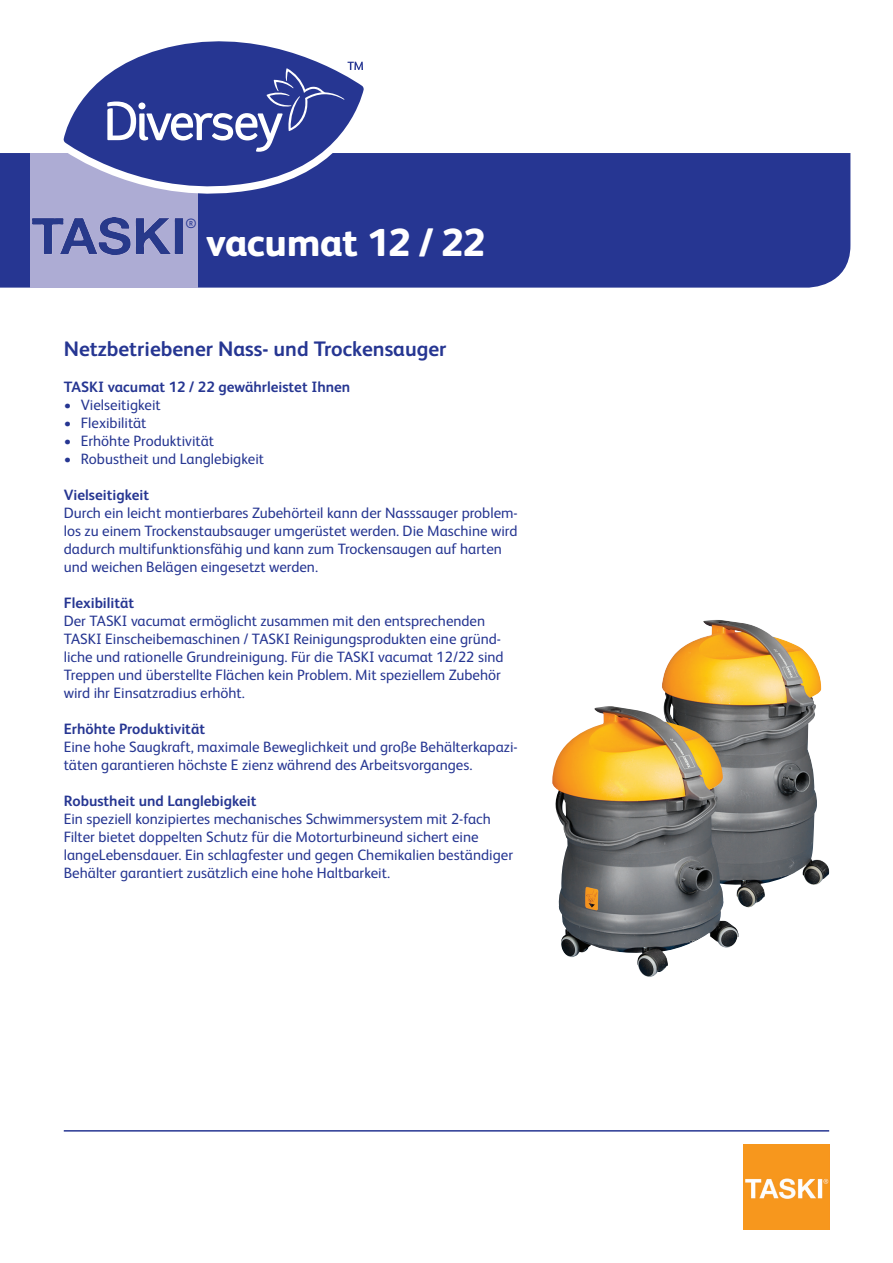
<style>
.page{position:relative;width:893px;height:1263px;background:#fff}
.page>*{position:absolute;margin:0;border:0;box-sizing:border-box;transform-origin:0 0}
.t1{font:800 39px "FS Albert Pro";letter-spacing:-.01em;color:#fff}
.t2{font:700 21px "FS Albert Pro";color:#263692}
.t3{font:15px/18px "FS Albert Pro";color:#263692}
.t4{font:700 15px "FS Albert Pro";color:#263692}
.t5{font:13.5px "FS Albert Pro";color:#263692}
</style>
<div class="page">
<div style="left:0;top:153px;width:850px;height:135px;background:#263692"></div>
<img style="left:743px;top:1144px;width:86px;height:86px">
<div style="left:30px;top:153px;width:168px;height:135px;background:#adacd4"></div>
<svg style="left:63px;top:41px;width:314px;height:174px"></svg>
<svg style="left:107px;top:62px;width:256px;height:90px"></svg>
<hr style="left:64px;top:1130px;width:765px;height:1px;background:#263692">
<img style="left:32px;top:217px;width:151px;height:38px">
<img style="left:662px;top:620px;width:167px;height:288px">
<img style="left:552px;top:706px;width:186px;height:271px">
<p class="t5" style="left:186px;top:214px;width:13px">®</p>
<h1 class="t1" style="left:206px;top:212px;width:281px">vacumat 12 / 22</h1>
<h2 class="t2" style="left:64px;top:334px;width:384px">Netzbetriebener Nass- und Trockensauger</h2>
<p class="t4" style="left:64px;top:377px;width:288px">TASKI vacumat 12 / 22 gewährleistet Ihnen</p>
<p class="t3" style="left:64px;top:395px;width:99px">• Vielseitigkeit</p>
<p class="t3" style="left:64px;top:413px;width:84px">• Flexibilität</p>
<p class="t3" style="left:64px;top:431px;width:152px">• Erhöhte Produktivität</p>
<p class="t3" style="left:64px;top:449px;width:202px">• Robustheit und Langlebigkeit</p>
<p class="t4" style="left:64px;top:485px;width:87px">Vielseitigkeit</p>
<p class="t3" style="left:64px;top:503px;width:455px">Durch ein leicht montierbares Zubehörteil kann der Nasssauger problem&shy;los zu einem Trockenstaubsauger umgerüstet werden. Die Maschine wird dadurch multifunktionsfähig und kann zum Trockensaugen auf harten und weichen Belägen eingesetzt werden.</p>
<p class="t4" style="left:64px;top:593px;width:72px">Flexibilität</p>
<p class="t3" style="left:64px;top:611px;width:441px">Der TASKI vacumat ermöglicht zusammen mit den entsprechenden TASKI Einscheibemaschinen / TASKI Reinigungsprodukten eine gründ&shy;liche und rationelle Grundreinigung. Für die TASKI vacumat 12/22 sind Treppen und überstellte Flächen kein Problem. Mit speziellem Zubehör wird ihr Einsatzradius erhöht.</p>
<p class="t4" style="left:64px;top:719px;width:143px">Erhöhte Produktivität</p>
<p class="t3" style="left:64px;top:737px;width:455px">Eine hohe Saugkraft, maximale Beweglichkeit und große Behälterkapazi&shy;täten garantieren höchste E zienz während des Arbeitsvorganges.</p>
<p class="t4" style="left:64px;top:791px;width:194px">Robustheit und Langlebigkeit</p>
<p class="t3" style="left:64px;top:809px;width:451px">Ein speziell konzipiertes mechanisches Schwimmersystem mit 2-fach Filter bietet doppelten Schutz für die Motorturbineund sichert eine langeLebensdauer. Ein schlagfester und gegen Chemikalien beständiger Behälter garantiert zusätzlich eine hohe Haltbarkeit.</p>
</div>
